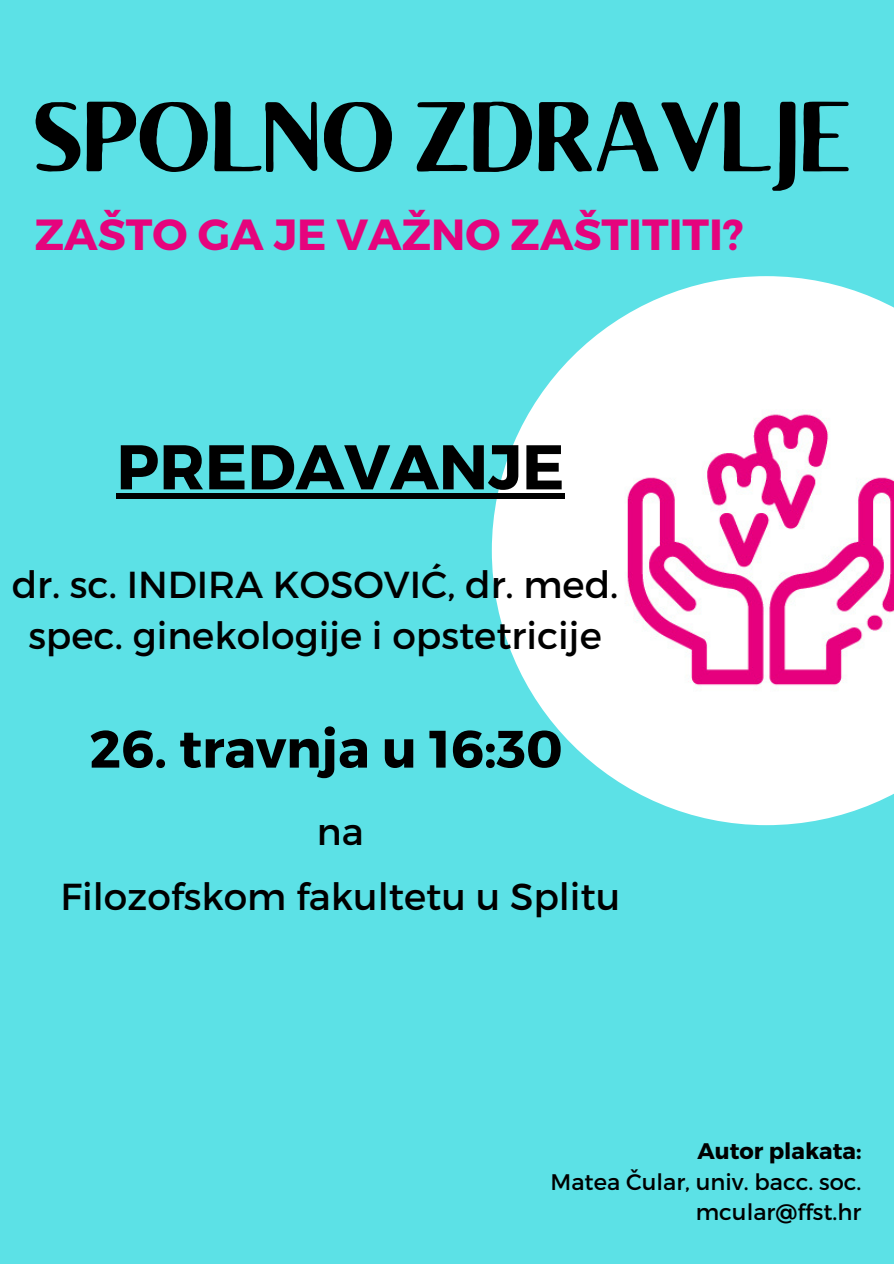
<style>
.page{position:relative;width:894px;height:1264px;background:#fff}
.page>*{position:absolute;margin:0;border:0;box-sizing:border-box;transform-origin:0 0}
.t1{font:700 99px "Brixton Sans TC";color:#000}
.t2{font:700 63px "Montserrat";color:#000}
.t3{font:700 52.5px "Montserrat";color:#000}
.t4{font:700 43.5px "Montserrat";color:#e5047d}
.t5{font:37.5px/50.7px "Montserrat";color:#000;text-align:center}
.t6{font:22.5px/30.5px "Montserrat";color:#000;text-align:right}
.t7{font:700 22.5px "Montserrat";color:#000}
</style>
<div class="page">
<div style="left:0;top:0;width:893px;height:1263px;background:#5ce1e6"></div>
<svg style="left:491px;top:276px;width:402px;height:549px;fill:#fff"></svg>
<div style="left:116px;top:493px;width:448px;height:5px;background:#000"></div>
<h1 class="t1" style="left:33px;top:101px;width:817px">SPOLNO ZDRAVLJE</h1>
<p class="t4" style="left:35px;top:206px;width:710px">ZAŠTO GA JE VAŽNO ZAŠTITITI?</p>
<h2 class="t2" style="left:116px;top:426px;width:449px">PREDAVANJE</h2>
<p class="t5" style="left:12px;top:557px;width:608px">dr. sc. INDIRA KOSOVIĆ, dr. med. spec. ginekologije i opstetricije</p>
<h3 class="t3" style="left:89px;top:714px;width:475px">26. travnja u 16:30</h3>
<p class="t5" style="left:317px;top:804px;width:48px">na</p>
<p class="t5" style="left:60px;top:869px;width:561px">Filozofskom fakultetu u Splitu</p>
<p class="t7" style="left:697px;top:1136px;width:165px">Autor plakata:</p>
<p class="t6" style="left:550px;top:1165px;width:312px">Matea Čular, univ. bacc. soc. mcular@ffst.hr</p>
</div>
